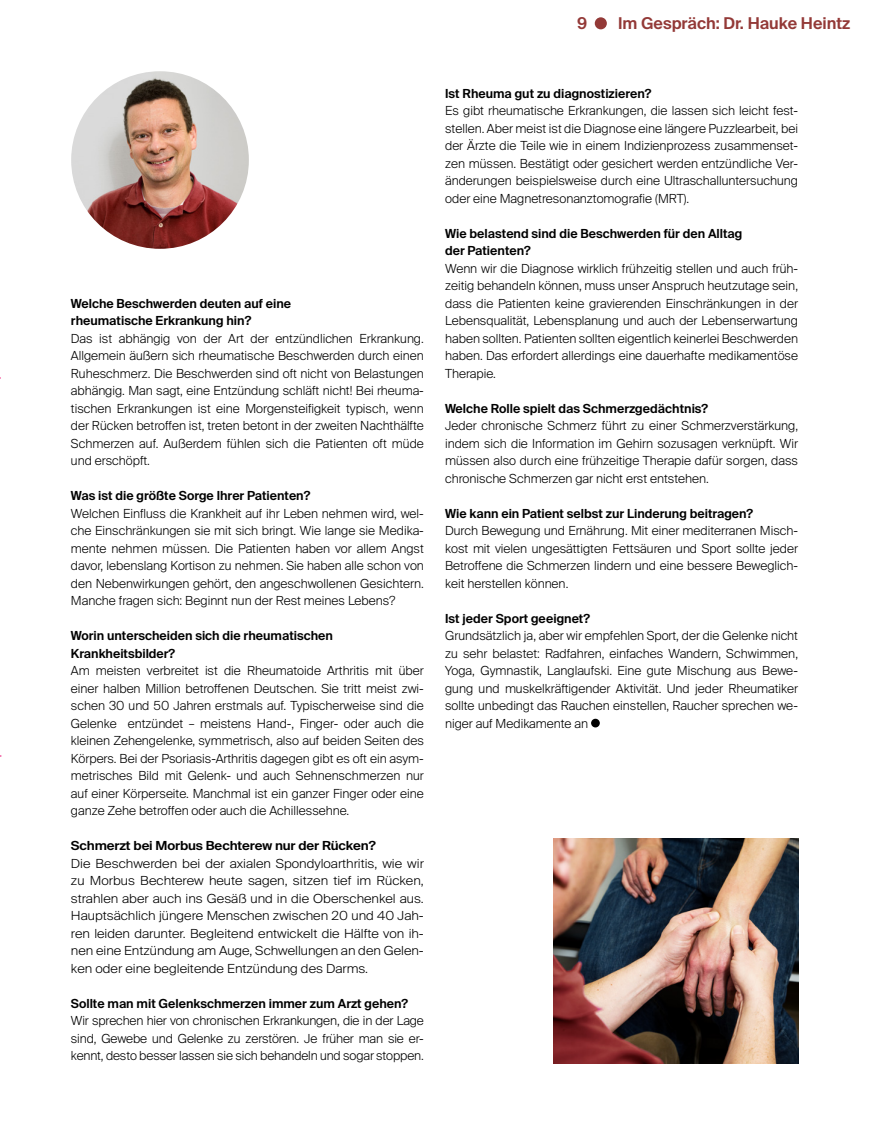
<style>
.page{position:relative;width:869px;height:1134px;background:#fff}
.page>*{position:absolute;margin:0;border:0;box-sizing:border-box;transform-origin:0 0}
.t1{font:600 16.25px "Suisse Intl";color:#933937}
.t2{font:300 12.5px/17.5px "Suisse Intl";color:#000;text-align:justify}
.t3{font:600 12.5px/17.5px "Suisse Intl";color:#000}
.t4{font:300 12.5px/17.5px "Suisse Intl";color:#000;text-align:justify;scale:1.07 1}
.t5{font:600 12.5px "Suisse Intl";color:#000;scale:1.07 1}
</style>
<div class="page">
<svg style="left:590px;top:719px;width:9px;height:8px"></svg>
<img style="left:71px;top:71px;width:178px;height:178px;border-radius:89px">
<div style="left:594px;top:17px;width:12px;height:12px;background:#933937;border-radius:50%"></div>
<img style="left:553px;top:839px;width:244px;height:224px">
<h1 class="t1" style="left:577px;top:14px;width:12px">9</h1>
<h1 class="t1" style="left:617px;top:14px;width:234px">Im Gespräch: Dr. Hauke Heintz</h1>
<p class="t3" style="left:71px;top:294px;width:221px">Welche Beschwerden deuten auf eine rheumatische Erkrankung hin?</p>
<p class="t2" style="left:71px;top:329px;width:354px">Das ist abhängig von der Art der entzündlichen Erkrankung.<br>Allgemein äußern sich rheumatische Beschwerden durch einen Ruheschmerz. Die Beschwerden sind oft nicht von Belastungen abhängig. Man sagt, eine Entzündung schläft nicht! Bei rheuma&shy;tischen Erkrankungen ist eine Morgensteifigkeit typisch, wenn der Rücken betroffen ist, treten betont in der zweiten Nachthälfte Schmerzen auf. Außerdem fühlen sich die Patienten oft müde und erschöpft.</p>
<p class="t3" style="left:71px;top:487px;width:241px">Was ist die größte Sorge Ihrer Patienten?</p>
<p class="t2" style="left:71px;top:504px;width:354px">Welchen Einfluss die Krankheit auf ihr Leben nehmen wird, wel&shy;che Einschränkungen sie mit sich bringt. Wie lange sie Medika&shy;mente nehmen müssen. Die Patienten haben vor allem Angst davor, lebenslang Kortison zu nehmen. Sie haben alle schon von den Nebenwirkungen gehört, den angeschwollenen Gesichtern.<br>Manche fragen sich: Beginnt nun der Rest meines Lebens?</p>
<p class="t3" style="left:71px;top:627px;width:263px">Worin unterscheiden sich die rheumatischen<br>Krankheitsbilder?</p>
<p class="t2" style="left:71px;top:662px;width:354px">Am meisten verbreitet ist die Rheumatoide Arthritis mit über einer halben Million betroffenen Deutschen. Sie tritt meist zwi&shy;schen 30 und 50 Jahren erstmals auf. Typischerweise sind die Gelenke entzündet – meistens Hand-, Finger- oder auch die kleinen Zehengelenke, symmetrisch, also auf beiden Seiten des Körpers. Bei der Psoriasis-Arthritis dagegen gibt es oft ein asym&shy;metrisches Bild mit Gelenk- und auch Sehnenschmerzen nur auf einer Körperseite. Manchmal ist ein ganzer Finger oder eine ganze Zehe betroffen oder auch die Achillessehne.</p>
<p class="t5" style="left:71px;top:838px;width:286px">Schmerzt bei Morbus Bechterew nur der Rücken?</p>
<p class="t4" style="left:71px;top:854px;width:331px">Die Beschwerden bei der axialen Spondyloarthritis, wie wir zu Morbus Bechterew heute sagen, sitzen tief im Rücken, strahlen aber auch ins Gesäß und in die Oberschenkel aus.<br>Hauptsächlich jüngere Menschen zwischen 20 und 40 Jah&shy;ren leiden darunter. Begleitend entwickelt die Hälfte von ih&shy;nen eine Entzündung am Auge, Schwellungen an den Gelen&shy;ken oder eine begleitende Entzündung des Darms.</p>
<p class="t3" style="left:71px;top:994px;width:338px">Sollte man mit Gelenkschmerzen immer zum Arzt gehen?</p>
<p class="t2" style="left:71px;top:1012px;width:354px">Wir sprechen hier von chronischen Erkrankungen, die in der Lage sind, Gewebe und Gelenke zu zerstören. Je früher man sie er&shy;kennt, desto besser lassen sie sich behandeln und sogar stoppen.</p>
<p class="t3" style="left:445px;top:84px;width:208px">Ist Rheuma gut zu diagnostizieren?</p>
<p class="t2" style="left:445px;top:102px;width:354px">Es gibt rheumatische Erkrankungen, die lassen sich leicht fest&shy;stellen. Aber meist ist die Diagnose eine längere Puzzlearbeit, bei der Ärzte die Teile wie in einem Indizienprozess zusammenset&shy;zen müssen. Bestätigt oder gesichert werden entzündliche Ver&shy;änderungen beispielsweise durch eine Ultraschalluntersuchung oder eine Magnetresonanztomografie (MRT).</p>
<p class="t3" style="left:445px;top:224px;width:299px">Wie belastend sind die Beschwerden für den Alltag der Patienten?</p>
<p class="t2" style="left:445px;top:259px;width:354px">Wenn wir die Diagnose wirklich frühzeitig stellen und auch früh&shy;zeitig behandeln können, muss unser Anspruch heutzutage sein, dass die Patienten keine gravierenden Einschränkungen in der Lebensqualität, Lebensplanung und auch der Lebenserwartung haben sollten. Patienten sollten eigentlich keinerlei Beschwerden haben. Das erfordert allerdings eine dauerhafte medikamentöse Therapie.</p>
<p class="t3" style="left:445px;top:399px;width:264px">Welche Rolle spielt das Schmerzgedächtnis?</p>
<p class="t2" style="left:445px;top:417px;width:354px">Jeder chronische Schmerz führt zu einer Schmerzverstärkung, indem sich die Information im Gehirn sozusagen verknüpft. Wir müssen also durch eine frühzeitige Therapie dafür sorgen, dass chronische Schmerzen gar nicht erst entstehen.</p>
<p class="t3" style="left:445px;top:504px;width:309px">Wie kann ein Patient selbst zur Linderung beitragen?</p>
<p class="t2" style="left:445px;top:522px;width:354px">Durch Bewegung und Ernährung. Mit einer mediterranen Misch&shy;kost mit vielen ungesättigten Fettsäuren und Sport sollte jeder Betroffene die Schmerzen lindern und eine bessere Beweglich&shy;keit herstellen können.</p>
<p class="t3" style="left:445px;top:609px;width:146px">Ist jeder Sport geeignet?</p>
<p class="t2" style="left:445px;top:627px;width:354px">Grundsätzlich ja, aber wir empfehlen Sport, der die Gelenke nicht zu sehr belastet: Radfahren, einfaches Wandern, Schwimmen, Yoga, Gymnastik, Langlaufski. Eine gute Mischung aus Bewe&shy;gung und muskelkräftigender Aktivität. Und jeder Rheumatiker sollte unbedingt das Rauchen einstellen, Raucher sprechen we&shy;niger auf Medikamente an</p>
</div>
